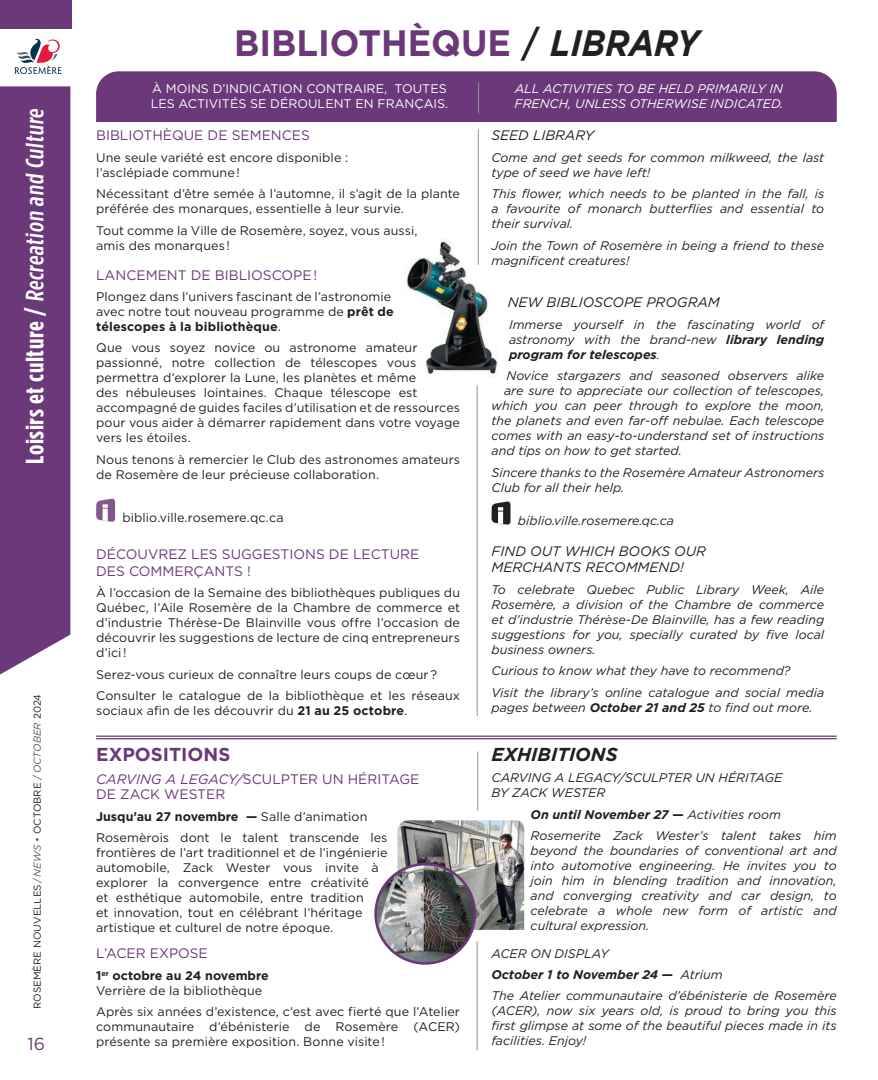
<style>
.page{position:relative;width:878px;height:1080px;background:#fff}
.page>*{position:absolute;margin:0;border:0;box-sizing:border-box;transform-origin:0 0}
.t1{font:700 36.75px "Gotham";color:#6b3879;scale:.95 1}
.t2{font:500 25px "Gotham Condensed";color:#fff;scale:1.1 1}
.t3{font:italic 700 18.75px "Gotham";color:#231f20}
.t4{font:700 18.75px "Gotham";color:#6b3879}
.t5{font:17.5px "Gotham";color:#6b3879}
.t6{font:13.75px/16.2px "Gotham";color:#6b3879}
.t7{font:italic 13.75px/16.2px "Gotham";color:#231f20}
.t8{font:12.5px/15px "Gotham";letter-spacing:.005em;color:#231f20}
.t9{font:italic 12.5px/15px "Gotham";color:#231f20}
.t10{font:12.5px/15px "Gotham";color:#fff}
.t11{font:italic 12.5px/15px "Gotham";color:#fff}
.t12{font:10px "Gotham";color:#231f20}
.s1{font-weight:700}
.s2{color:#6b3879}
.s3{font-style:italic;color:#57585a}
.s4{font-weight:500;color:#231f20}
.s5{font-style:italic;color:#231f20}
.s6{font-style:italic}
.s7{font-weight:700;font-style:normal}
</style>
<div class="page">
<div style="left:0;top:86px;width:70px;height:589px;background:#6b3879"></div>
<svg style="left:15px;top:39px;width:46px;height:35px"></svg>
<div style="left:0;top:0;width:71px;height:28px;background:#6b3879"></div>
<div style="left:96px;top:71px;width:740px;height:51px;background:#6b3879"></div>
<hr style="left:478px;top:82px;width:1px;height:32px;background:#8f9395">
<img style="left:407px;top:238px;width:91px;height:136px">
<svg style="left:491px;top:501px;width:19px;height:24px"></svg>
<hr style="left:478px;top:129px;width:1px;height:136px;background:#8f9395">
<svg style="left:96px;top:498px;width:19px;height:24px"></svg>
<hr style="left:477px;top:385px;width:1px;height:331px;background:#8f9395">
<hr style="left:477px;top:941px;width:1px;height:109px;background:#8f9395">
<hr style="left:477px;top:752px;width:1px;height:59px;background:#8f9395">
<hr style="left:96px;top:736px;width:740px;height:1px;background:#6b3879">
<hr style="left:96px;top:738px;width:740px;height:1px;background:#6b3879">
<img style="left:397px;top:820px;width:127px;height:110px">
<img style="left:375px;top:864px;width:100px;height:99px;border-radius:50px">
<div style="left:374px;top:863px;width:102px;height:102px;border:3px solid #6b3879;border-radius:50%"></div>
<h2 class="t2" style="left:20px;top:464px;width:327px;rotate:-90deg"><span class="s1">Loisirs et culture /</span> Recreation and Culture</h2>
<p class="t12" style="left:31px;top:1009px;width:317px;rotate:-90deg">ROSEMÈRE NOUVELLES<span class="s2">/</span><span class="s3">NEWS</span> <span class="s2">•</span> OCTOBRE <span class="s2">/</span> <span class="s3">OCTOBER</span> 2024</p>
<h3 class="t5" style="left:27px;top:1032px;width:19px">16</h3>
<h1 class="t1" style="left:234px;top:19px;width:490px">BIBLIOTHÈQUE <span class="s4">/</span> <span class="s5">LIBRARY</span></h1>
<p class="t10" style="left:151px;top:81px;width:299px">À MOINS D’INDICATION CONTRAIRE, TOUTES<br>LES ACTIVITÉS SE DÉROULENT EN FRANÇAIS.</p>
<p class="t6" style="left:96px;top:127px;width:215px">BIBLIOTHÈQUE DE SEMENCES</p>
<p class="t8" style="left:96px;top:150px;width:254px">Une seule variété est encore disponible : l’asclépiade commune !</p>
<p class="t8" style="left:96px;top:186px;width:365px">Nécessitant d’être semée à l’automne, il s’agit de la plante préférée des monarques, essentielle à leur survie.</p>
<p class="t8" style="left:96px;top:222px;width:323px">Tout comme la Ville de Rosemère, soyez, vous aussi, amis des monarques !</p>
<p class="t6" style="left:96px;top:266px;width:223px">LANCEMENT DE BIBLIOSCOPE !</p>
<p class="t8" style="left:96px;top:289px;width:299px">Plongez dans l’univers fascinant de l’astronomie avec notre tout nouveau programme de <span class="s1">prêt de télescopes à la bibliothèque</span>.</p>
<p class="t8" style="left:96px;top:340px;width:365px">Que vous soyez novice ou astronome amateur passionné, notre collection de télescopes vous permettra d’explorer la Lune, les planètes et même<br>des nébuleuses lointaines. Chaque télescope est accompagné de guides faciles d’utilisation et de ressources pour vous aider à démarrer rapidement dans votre voyage vers les étoiles.</p>
<p class="t8" style="left:96px;top:452px;width:365px">Nous tenons à remercier le Club des astronomes amateurs de Rosemère de leur précieuse collaboration.</p>
<p class="t8" style="left:123px;top:510px;width:162px">biblio.ville.rosemere.qc.ca</p>
<p class="t6" style="left:96px;top:546px;width:325px">DÉCOUVREZ LES SUGGESTIONS DE LECTURE<br>DES COMMERÇANTS !</p>
<p class="t8" style="left:96px;top:585px;width:365px;text-align:justify">À l’occasion de la Semaine des bibliothèques publiques du Québec, l’Aile Rosemère de la Chambre de commerce et d’industrie Thérèse-De Blainville vous offre l’occasion de découvrir les suggestions de lecture de cinq entrepreneurs d’ici !</p>
<p class="t8" style="left:96px;top:663px;width:365px;line-height:21.4px">Serez-vous curieux de connaître leurs coups de cœur ?<br>Consulter le catalogue de la bibliothèque et les réseaux</p>
<p class="t8" style="left:96px;top:703px;width:312px">sociaux afin de les découvrir du <span class="s1">21 au 25 octobre</span>.</p>
<h3 class="t4" style="left:96px;top:742px;width:136px">EXPOSITIONS</h3>
<p class="t6" style="left:96px;top:771px;width:325px;line-height:15px"><span class="s6">CARVING A LEGACY/</span>SCULPTER UN HÉRITAGE<br>DE ZACK WESTER</p>
<p class="t8" style="left:96px;top:805px;width:293px;line-height:21.4px"><span class="s1">Jusqu’au 27 novembre —</span> Salle d’animation<br>Rosemèrois dont le talent transcende les</p>
<p class="t8" style="left:96px;top:845px;width:293px">frontières de l’art traditionnel et de l’ingénierie automobile, Zack Wester vous invite à explorer la convergence entre créativité<br>et esthétique automobile, entre tradition<br>et innovation, tout en célébrant l’héritage artistique et culturel de notre époque.</p>
<p class="t6" style="left:96px;top:945px;width:113px">L’ACER EXPOSE</p>
<p class="t8" style="left:96px;top:968px;width:174px"><span class="s1">1</span><sup>er</sup> <span class="s1">octobre au 24 novembre<br></span>Verrière de la bibliothèque</p>
<p class="t8" style="left:96px;top:1004px;width:365px;text-align:justify">Après six années d’existence, c’est avec fierté que l’Atelier communautaire d’ébénisterie de Rosemère (ACER) présente sa première exposition. Bonne visite !</p>
<p class="t11" style="left:514px;top:81px;width:270px">ALL ACTIVITIES TO BE HELD PRIMARILY IN<br>FRENCH, UNLESS OTHERWISE INDICATED.</p>
<p class="t7" style="left:491px;top:127px;width:104px">SEED LIBRARY</p>
<p class="t9" style="left:491px;top:150px;width:334px">Come and get seeds for common milkweed, the last type of seed we have left!</p>
<p class="t9" style="left:491px;top:186px;width:334px;text-align:justify">This flower, which needs to be planted in the fall, is a favourite of monarch butterflies and essential to their survival.</p>
<p class="t9" style="left:491px;top:237px;width:334px">Join the Town of Rosemère in being a friend to these magnificent creatures!</p>
<p class="t7" style="left:508px;top:294px;width:213px">NEW BIBLIOSCOPE PROGRAM</p>
<p class="t9" style="left:509px;top:317px;width:317px;text-align:justify">Immerse yourself in the fascinating world of astronomy with the brand-new <span class="s1">library lending program for telescopes</span>.</p>
<p class="t9" style="left:506px;top:368px;width:319px">Novice stargazers and seasoned observers alike</p>
<p class="t9" style="left:504px;top:383px;width:322px">are sure to appreciate our collection of telescopes,</p>
<p class="t9" style="left:491px;top:398px;width:334px">which you can peer through to explore the moon,</p>
<p class="t9" style="left:491px;top:413px;width:334px">the planets and even far-off nebulae. Each telescope</p>
<p class="t9" style="left:491px;top:428px;width:334px">comes with an easy-to-understand set of instructions</p>
<p class="t9" style="left:491px;top:443px;width:192px">and tips on how to get started.</p>
<p class="t9" style="left:491px;top:465px;width:334px">Sincere thanks to the Rosemère Amateur Astronomers<br>Club for all their help.</p>
<p class="t9" style="left:518px;top:512px;width:157px">biblio.ville.rosemere.qc.ca</p>
<p class="t7" style="left:491px;top:543px;width:216px">FIND OUT WHICH BOOKS OUR<br>MERCHANTS RECOMMEND!</p>
<p class="t9" style="left:491px;top:582px;width:334px;text-align:justify">To celebrate Quebec Public Library Week, Aile Rosemère, a division of the Chambre de commerce et d’industrie Thérèse-De Blainville, has a few reading suggestions for you, specially curated by five local business owners.</p>
<p class="t9" style="left:491px;top:660px;width:334px;line-height:21.4px">Curious to know what they have to recommend?<br>Visit the library’s online catalogue and social media</p>
<p class="t9" style="left:491px;top:699px;width:322px">pages between <span class="s1">October 21 and 25</span> to find out more.</p>
<h3 class="t3" style="left:491px;top:742px;width:128px">EXHIBITIONS</h3>
<p class="t9" style="left:491px;top:770px;width:292px">CARVING A LEGACY/SCULPTER UN HÉRITAGE<br>BY ZACK WESTER</p>
<p class="t9" style="left:530px;top:803px;width:307px;line-height:21.4px"><span class="s1">On until November 27</span> <span class="s7">—</span> Activities room<br>Rosemerite Zack Wester’s talent takes him</p>
<p class="t9" style="left:530px;top:843px;width:307px;text-align:justify">beyond the boundaries of conventional art and into automotive engineering. He invites you to join him in blending tradition and innovation, and converging creativity and car design, to celebrate a whole new form of artistic and cultural expression.</p>
<p class="t9" style="left:491px;top:942px;width:347px;line-height:21.4px">ACER ON DISPLAY<br><span class="s1">October 1 to November 24</span> <span class="s7">—</span> Atrium<br>The Atelier communautaire d’ébénisterie de Rosemère</p>
<p class="t9" style="left:491px;top:1003px;width:347px;text-align:justify">(ACER), now six years old, is proud to bring you this first glimpse at some of the beautiful pieces made in its facilities. Enjoy!</p>
</div>
